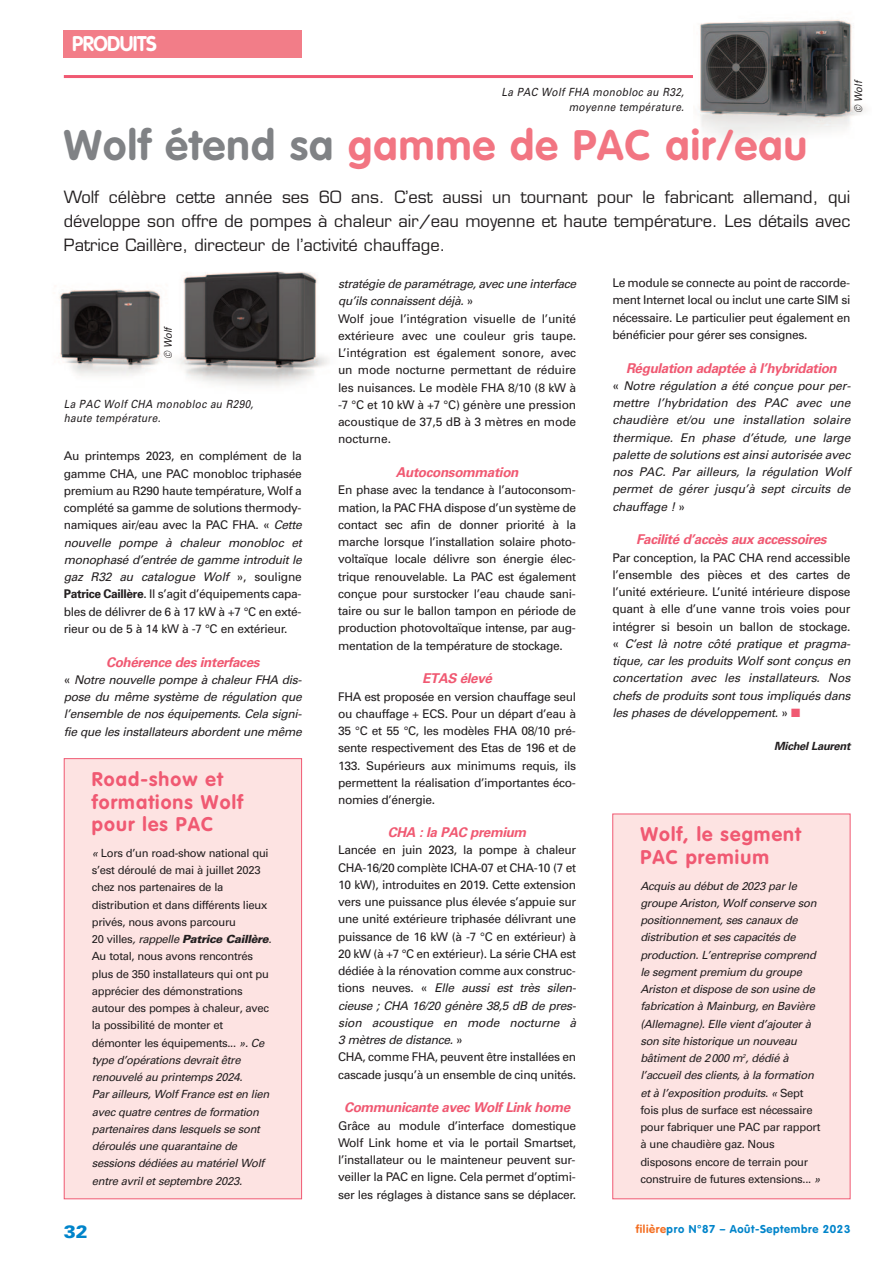
<style>
.page{position:relative;width:893px;height:1263px;background:#fff}
.page>*{position:absolute;margin:0;border:0;box-sizing:border-box;transform-origin:0 0}
.t1{font:700 42px "VAG Rounded Std";letter-spacing:.03em;color:#f27582}
.t2{font:700 21px "VAG Rounded Std";letter-spacing:-.03em;color:#fff;scale:.95 1}
.t3{font:700 19.5px/22.5px "VAG Rounded Std";letter-spacing:.055em;color:#f05972}
.t4{font:900 18px "Univers";color:#0084ca}
.t5{font:16.5px/24px "Eurostile";color:#231f20;text-align:justify}
.t6{font:13.5px "Univers LT 65 Bd Obl";letter-spacing:-.03em;color:#f05972}
.t7{font:12px/17.2px "Univers";letter-spacing:-.03em;color:#231f20;text-align:justify}
.t8{font:12px/17.2px "Univers LT 55 Obl";letter-spacing:-.03em;color:#231f20;text-align:justify}
.t9{font:11.25px/17.2px "Univers LT 55 Obl";letter-spacing:-.03em;color:#231f20}
.t10{font:11.25px/17.2px "Univers LT 55 Rm";letter-spacing:-.03em;color:#231f20}
.t11{font:11.25px/14.2px "Univers LT 55 Obl";letter-spacing:.03em;color:#231f20;scale:.9 1}
.t12{font:700 11.25px "VAG Rounded Std";letter-spacing:.05em;color:#0084ca}
.t13{font:italic 900 11.25px "Univers LT";letter-spacing:-.035em;color:#231f20}
.t14{font:11.25px "Univers LT 65 Bd Obl";letter-spacing:-.03em;color:#231f20}
.t15{font:10.5px "Univers LT 55 Obl";color:#231f20;scale:.9 1}
.s1{color:#808285}
.s2{font-family:"Univers LT 55 Obl"}
.s3{font-family:"Univers"}
.s4{font-weight:700}
.s5{font-family:"Univers LT 55 Rm";font-weight:400;font-style:normal}
.s6{font-family:"Univers LT 55 Obl";font-weight:400;font-style:normal}
.s7{color:#f05972}
.s8{font-family:"Univers LT 55 Rm"}
.s9{color:#f36e21}
</style>
<div class="page">
<hr style="left:64px;top:75px;width:786px;height:3px;background:#f05972">
<img style="left:693px;top:19px;width:172px;height:120px">
<img style="left:59px;top:271px;width:270px;height:115px">
<div style="left:64px;top:30px;width:238px;height:27px;background:#f27d88"></div>
<div style="left:65px;top:759px;width:236px;height:439px;background:#fde3e2"></div>
<div style="left:64px;top:758px;width:238px;height:441px;border:1px solid #f05972"></div>
<div style="left:613px;top:814px;width:237px;height:384px;background:#fde3e2"></div>
<div style="left:612px;top:814px;width:238px;height:385px;border:1px solid #f05972"></div>
<h2 class="t2" style="left:72px;top:35px;width:91px">PRODUITS</h2>
<p class="t11" style="left:501px;top:85px;width:204px;text-align:right">La PAC Wolf FHA monobloc au R32, moyenne température.</p>
<h1 class="t1" style="left:64px;top:128px;width:745px"><span class="s1">Wolf étend sa</span> gamme de PAC air/eau</h1>
<p class="t15" style="left:852px;top:113px;width:38px;rotate:-90deg">© Wolf</p>
<p class="t5" style="left:64px;top:187px;width:788px">Wolf célèbre cette année ses 60 ans. C’est aussi un tournant pour le fabricant allemand, qui développe son offre de pompes à chaleur air/eau moyenne et haute température. Les détails avec Patrice Caillère, directeur de l’activité chauffage.</p>
<p class="t15" style="left:162px;top:359px;width:38px;rotate:-90deg">© Wolf</p>
<p class="t11" style="left:64px;top:397px;width:212px">La PAC Wolf CHA monobloc au R290, haute température.</p>
<p class="t7" style="left:64px;top:449px;width:240px">Au printemps 2023, en complément de la gamme CHA, une PAC monobloc triphasée premium au R290 haute température, Wolf a complété sa gamme de solutions thermody&shy;namiques air/eau avec la PAC FHA. « <span class="s2">Cette</span></p>
<p class="t8" style="left:64px;top:534px;width:240px">nouvelle pompe à chaleur monobloc et monophasé d’entrée de gamme introduit le gaz R32 au catalogue Wolf <span class="s3">», souligne</span></p>
<p class="t7" style="left:64px;top:587px;width:239px"><span class="s4">Patrice Caillère</span>. Il s’agit d’équipements capa&shy;bles de délivrer de 6 à 17 kW à +7 °C en exté&shy;rieur ou de 5 à 14 kW à -7 °C en extérieur.</p>
<p class="t6" style="left:106px;top:654px;width:155px">Cohérence des interfaces</p>
<p class="t8" style="left:64px;top:671px;width:240px"><span class="s3">«</span> Notre nouvelle pompe à chaleur FHA dis&shy;pose du même système de régulation que l’ensemble de nos équipements. Cela signi&shy;fie que les installateurs abordent une même</p>
<h3 class="t3" style="left:92px;top:769px;width:153px">Road-show et formations Wolf pour les PAC</h3>
<p class="t10" style="left:92px;top:844px;width:178px"><span class="s2">«</span> Lors d’un road-show national qui s’est déroulé de mai à juillet 2023 chez nos partenaires de la distribution et dans différents lieux privés, nous avons parcouru</p>
<p class="t13" style="left:92px;top:932px;width:181px"><span class="s5">20 villes</span><span class="s6">, rappelle</span> Patrice Caillère<span class="s6">.</span></p>
<p class="t10" style="left:92px;top:948px;width:179px">Au total, nous avons rencontrés plus de 350 installateurs qui ont pu apprécier des démonstrations autour des pompes à chaleur, avec la possibilité de monter et démonter les équipements... <span class="s2">». Ce</span></p>
<p class="t9" style="left:92px;top:1051px;width:179px">type d’opérations devrait être renouvelé au printemps 2024.<br>Par ailleurs, Wolf France est en lien avec quatre centres de formation partenaires dans lesquels se sont déroulés une quarantaine de sessions dédiées au matériel Wolf entre avril et septembre 2023.</p>
<p class="t8" style="left:338px;top:275px;width:240px">stratégie de paramétrage, avec une interface qu’ils connaissent déjà. <span class="s3">»</span></p>
<p class="t7" style="left:338px;top:311px;width:240px">Wolf joue l’intégration visuelle de l’unité extérieure avec une couleur gris taupe.<br>L’intégration est également sonore, avec un mode nocturne permettant de réduire les nuisances. Le modèle FHA 8/10 (8 kW à -7 °C et 10 kW à +7 °C) génère une pression acoustique de 37,5 dB à 3 mètres en mode nocturne.</p>
<p class="t6" style="left:396px;top:464px;width:124px">Autoconsommation</p>
<p class="t7" style="left:338px;top:483px;width:240px">En phase avec la tendance à l’autoconsom&shy;mation, la PAC FHA dispose d’un système de contact sec afin de donner priorité à la marche lorsque l’installation solaire photo&shy;voltaïque locale délivre son énergie élec&shy;trique renouvelable. La PAC est également conçue pour surstocker l’eau chaude sani&shy;taire ou sur le ballon tampon en période de production photovoltaïque intense, par aug&shy;mentation de la température de stockage.</p>
<p class="t6" style="left:422px;top:671px;width:71px">ETAS élevé</p>
<p class="t7" style="left:338px;top:689px;width:240px">FHA est proposée en version chauffage seul ou chauffage + ECS. Pour un départ d’eau à 35 °C et 55 °C, les modèles FHA 08/10 pré&shy;sente respectivement des Etas de 196 et de 133. Supérieurs aux minimums requis, ils permettent la réalisation d’importantes éco&shy;nomies d’énergie.</p>
<p class="t6" style="left:388px;top:824px;width:140px">CHA : la PAC premium</p>
<p class="t7" style="left:338px;top:843px;width:240px">Lancée en juin 2023, la pompe à chaleur CHA-16/20 complète lCHA-07 et CHA-10 (7 et 10 kW), introduites en 2019. Cette extension vers une puissance plus élevée s’appuie sur une unité extérieure triphasée délivrant une puissance de 16 kW (à -7 °C en extérieur) à 20 kW (à +7 °C en extérieur). La série CHA est dédiée à la rénovation comme aux construc-</p>
<p class="t8" style="left:338px;top:979px;width:240px"><span class="s3">tions neuves. «</span> Elle aussi est très silen&shy;cieuse ; CHA 16/20 génère 38,5 dB de pres&shy;sion acoustique en mode nocturne à 3 mètres de distance. <span class="s3">»</span></p>
<p class="t7" style="left:338px;top:1050px;width:240px">CHA, comme FHA, peuvent être installées en cascade jusqu’à un ensemble de cinq unités.</p>
<p class="t6" style="left:344px;top:1100px;width:228px">Communicante avec Wolf Link home</p>
<p class="t7" style="left:338px;top:1118px;width:240px">Grâce au module d’interface domestique Wolf Link home et via le portail Smartset, l’installateur ou le mainteneur peuvent sur&shy;veiller la PAC en ligne. Cela permet d’optimi&shy;ser les réglages à distance sans se déplacer.</p>
<p class="t7" style="left:612px;top:275px;width:240px">Le module se connecte au point de raccorde&shy;ment Internet local ou inclut une carte SIM si nécessaire. Le particulier peut également en bénéficier pour gérer ses consignes.</p>
<p class="t6" style="left:626px;top:360px;width:212px">Régulation adaptée à l’hybridation</p>
<p class="t8" style="left:612px;top:377px;width:240px"><span class="s3">«</span> Notre régulation a été conçue pour per&shy;mettre l’hybridation des PAC avec une chaudière et/ou une installation solaire thermique. En phase d’étude, une large palette de solutions est ainsi autorisée avec nos PAC. Par ailleurs, la régulation Wolf permet de gérer jusqu’à sept circuits de chauffage ! <span class="s3">»</span></p>
<p class="t6" style="left:636px;top:532px;width:192px">Facilité d’accès aux accessoires</p>
<p class="t7" style="left:612px;top:550px;width:240px">Par conception, la PAC CHA rend accessible l’ensemble des pièces et des cartes de l’unité extérieure. L’unité intérieure dispose quant à elle d’une vanne trois voies pour intégrer si besoin un ballon de stockage.</p>
<p class="t8" style="left:612px;top:635px;width:240px"><span class="s3">«</span> C’est là notre côté pratique et pragma&shy;tique, car les produits Wolf sont conçus en concertation avec les installateurs. Nos chefs de produits sont tous impliqués dans les phases de développement. <span class="s3">»</span> <span class="s7">■</span></p>
<p class="t14" style="left:774px;top:739px;width:78px">Michel Laurent</p>
<h3 class="t3" style="left:640px;top:825px;width:162px">Wolf, le segment<br>PAC premium</h3>
<p class="t9" style="left:640px;top:877px;width:178px">Acquis au début de 2023 par le groupe Ariston, Wolf conserve son positionnement, ses canaux de distribution et ses capacités de production. L’entreprise comprend le segment premium du groupe<br>Ariston et dispose de son usine de fabrication à Mainburg, en Bavière (Allemagne). Elle vient d’ajouter à son site historique un nouveau bâtiment de 2000 m<sup>2</sup>, dédié à l’accueil des clients, à la formation et à l’exposition produits. « <span class="s8">Sept</span></p>
<p class="t10" style="left:640px;top:1101px;width:182px">fois plus de surface est nécessaire pour fabriquer une PAC par rapport à une chaudière gaz. Nous disposons encore de terrain pour construire de futures extensions... <span class="s2">»</span></p>
<h3 class="t4" style="left:64px;top:1225px;width:26px">32</h3>
<p class="t12" style="left:636px;top:1225px;width:216px"><span class="s9">filière</span>pro N°87 – Août-Septembre 2023</p>
</div>
